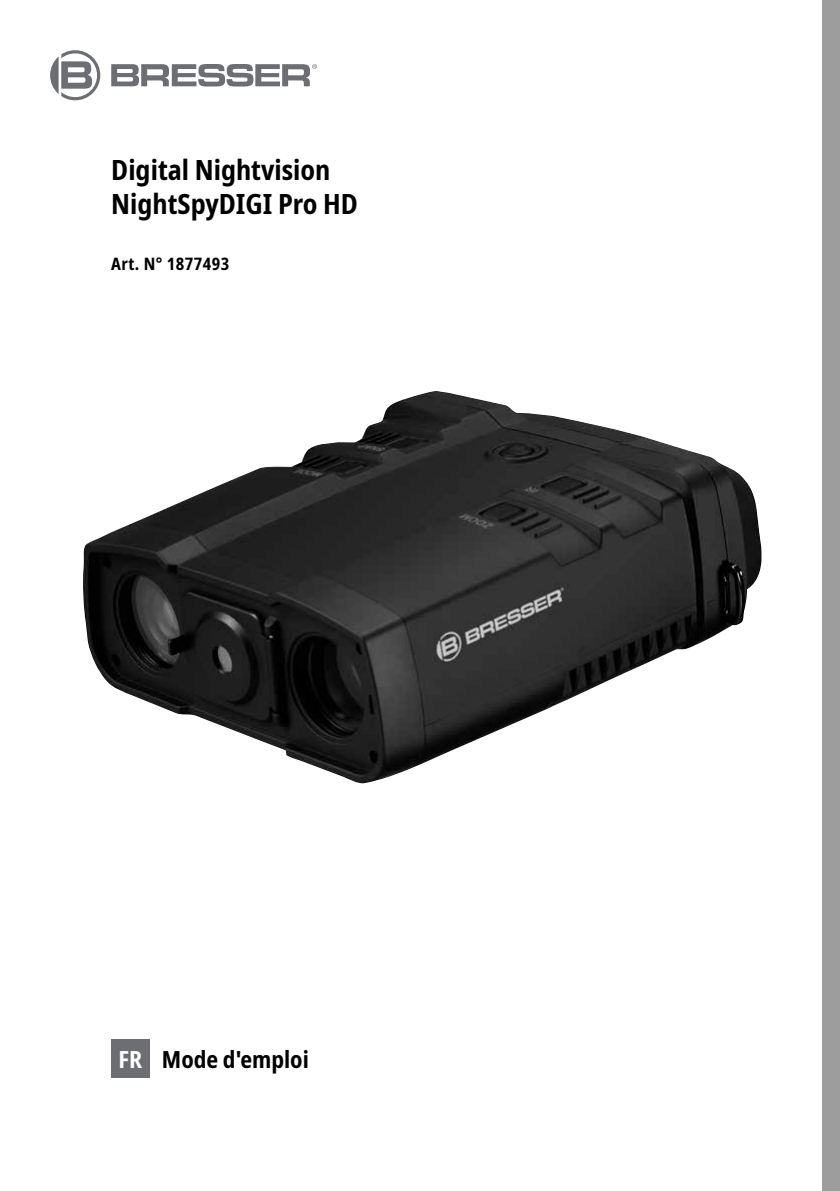
<style>
.page{position:relative;width:840px;height:1191px;background:#fff}
.page>*{position:absolute;margin:0;border:0;box-sizing:border-box;transform-origin:0 0}
.t1{font:700 condensed 27.8px/33.4px "Noto Sans";color:#000}
.t2{font:700 condensed 23.6px "Noto Sans";color:#000}
.t3{font:700 condensed 17.2px "Noto Sans";letter-spacing:.025em;color:#000}
.s1{color:#fff}
</style>
<div class="page">
<svg style="left:111px;top:64px;width:206px;height:22px"></svg>
<svg style="left:50px;top:50px;width:50px;height:50px"></svg>
<div style="left:111px;top:1039px;width:39px;height:39px;background:#6c6e74"></div>
<div style="left:822px;top:0;width:17px;height:1191px;background:#9d9d9d"></div>
<img style="left:83px;top:391px;width:678px;height:392px">
<p class="t1" style="left:111px;top:154px;width:248px">Digital Nightvision<br>NightSpyDIGI Pro HD</p>
<p class="t3" style="left:111px;top:251px;width:119px">Art. N° 1877493</p>
<p class="t2" style="left:118px;top:1042px;width:192px"><span class="s1">FR</span> Mode d'emploi</p>
</div>
